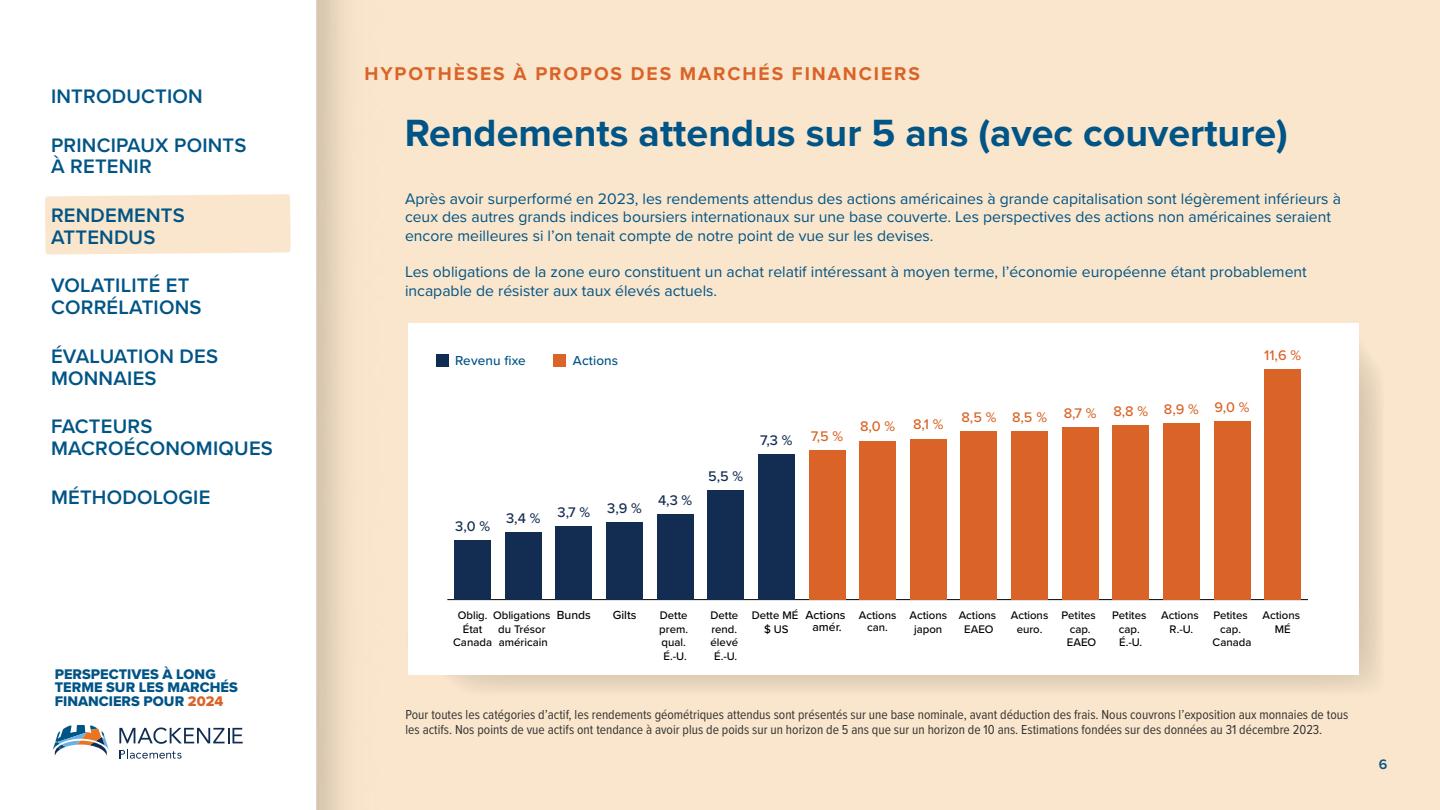
<style>
.page{position:relative;width:1440px;height:810px;background:#fff}
.page>*{position:absolute;margin:0;border:0;box-sizing:border-box;transform-origin:0 0}
.t1{font:700 39.38px "Proxima Nova";color:#005486}
.navigation{font:600 20.25px/21.8px "Proxima Nova";letter-spacing:.01em;color:#005486}
.t2{font:700 19.2px "Proxima Nova";letter-spacing:.1em;color:#da6327}
.Body-blue{font:15.75px/18.8px "Proxima Nova";color:#005486}
.t3{font:14.48px/13.5px "Proxima Nova Extrabld";color:#005486}
.t4{font:500 14.48px "Proxima Nova";color:#da6427}
.t5{font:500 14.48px "Proxima Nova";color:#132d52}
.t6{font:600 14.25px "Proxima Nova";color:#005486}
.Disclaimer{font:13.5px/15px "Proxima Nova Cond";color:#333}
.t7{font:500 13.5px "Proxima Nova";letter-spacing:.01em;color:#005486}
.t8{font:500 12.15px/12.1px "Proxima Nova";color:#000;text-align:center}
.t9{font:500 11.4px/13.6px "Proxima Nova";color:#000;text-align:center}
.s1{color:#da6327}
.s2{font-size:12.15px}
</style>
<div class="page">
<div style="left:316px;top:0;width:1124px;height:810px;background:#fae6cc"></div>
<svg style="left:53px;top:725px;width:56px;height:31px"></svg>
<svg style="left:119px;top:727px;width:124px;height:32px"></svg>
<svg style="left:408px;top:324px;width:971px;height:365px;fill:#e6d3bc"></svg>
<div style="left:408px;top:323px;width:950px;height:351px;background:#fff"></div>
<div style="left:45px;top:194px;width:246px;height:61px;background:#fae6cc"></div>
<hr style="left:447px;top:599px;width:861px;height:1px;background:#000">
<div style="left:454px;top:540px;width:37px;height:60px;background:#132d52"></div>
<div style="left:505px;top:532px;width:37px;height:68px;background:#132d52"></div>
<div style="left:556px;top:526px;width:36px;height:74px;background:#132d52"></div>
<div style="left:606px;top:522px;width:37px;height:78px;background:#132d52"></div>
<div style="left:657px;top:514px;width:36px;height:86px;background:#132d52"></div>
<div style="left:708px;top:490px;width:36px;height:110px;background:#132d52"></div>
<div style="left:758px;top:455px;width:37px;height:145px;background:#132d52"></div>
<div style="left:809px;top:451px;width:36px;height:149px;background:#da6427"></div>
<div style="left:859px;top:441px;width:37px;height:159px;background:#da6427"></div>
<div style="left:910px;top:439px;width:37px;height:161px;background:#da6427"></div>
<div style="left:961px;top:431px;width:36px;height:169px;background:#da6427"></div>
<div style="left:1011px;top:431px;width:37px;height:169px;background:#da6427"></div>
<div style="left:1062px;top:427px;width:36px;height:173px;background:#da6427"></div>
<div style="left:1113px;top:425px;width:36px;height:175px;background:#da6427"></div>
<div style="left:1163px;top:423px;width:37px;height:177px;background:#da6427"></div>
<div style="left:1214px;top:421px;width:36px;height:179px;background:#da6427"></div>
<div style="left:1264px;top:369px;width:37px;height:231px;background:#da6427"></div>
<div style="left:436px;top:354px;width:12px;height:13px;background:#0f2d52"></div>
<div style="left:553px;top:354px;width:13px;height:13px;background:#da6327"></div>
<p class="navigation" style="left:51px;top:85px;width:153px">INTRODUCTION</p>
<p class="navigation" style="left:51px;top:133px;width:197px">PRINCIPAUX POINTS<br>À RETENIR</p>
<p class="navigation" style="left:51px;top:204px;width:135px">RENDEMENTS<br>ATTENDUS</p>
<p class="navigation" style="left:51px;top:274px;width:152px">VOLATILITÉ ET<br>CORRÉLATIONS</p>
<p class="navigation" style="left:51px;top:345px;width:169px">ÉVALUATION DES<br>MONNAIES</p>
<p class="navigation" style="left:51px;top:415px;width:223px">FACTEURS<br>MACROÉCONOMIQUES</p>
<p class="navigation" style="left:51px;top:485px;width:161px">MÉTHODOLOGIE</p>
<p class="t3" style="left:55px;top:667px;width:185px">PERSPECTIVES À LONG<br>TERME SUR LES MARCHÉS<br>FINANCIERS POUR <span class="s1">2024</span></p>
<p class="t2" style="left:364px;top:60px;width:557px">HYPOTHÈSES À PROPOS DES MARCHÉS FINANCIERS</p>
<h2 class="t1" style="left:405px;top:103px;width:885px">Rendements attendus sur 5 ans (avec couverture)</h2>
<p class="Body-blue" style="left:405px;top:188px;width:937px">Après avoir surperformé en 2023, les rendements attendus des actions américaines à grande capitalisation sont légèrement inférieurs à ceux des autres grands indices boursiers internationaux sur une base couverte. Les perspectives des actions non américaines seraient encore meilleures si l’on tenait compte de notre point de vue sur les devises.</p>
<p class="Body-blue" style="left:405px;top:262px;width:903px">Les obligations de la zone euro constituent un achat relatif intéressant à moyen terme, l’économie européenne étant probablement incapable de résister aux taux élevés actuels.</p>
<p class="t7" style="left:455px;top:350px;width:72px">Revenu fixe</p>
<p class="t7" style="left:573px;top:350px;width:47px">Actions</p>
<p class="t5" style="left:455px;top:515px;width:36px">3,0 %</p>
<p class="t5" style="left:506px;top:501px;width:137px">3,4 % 3,7 % 3,9 %</p>
<p class="t5" style="left:658px;top:489px;width:36px">4,3 %</p>
<p class="t5" style="left:708px;top:466px;width:37px">5,5 %</p>
<p class="t5" style="left:760px;top:430px;width:34px">7,3 %</p>
<p class="t4" style="left:811px;top:426px;width:34px">7,5 %</p>
<p class="t4" style="left:860px;top:415px;width:85px">8,0 % 8,1 %</p>
<p class="t4" style="left:1264px;top:344px;width:38px">11,6 %</p>
<p class="t4" style="left:961px;top:401px;width:290px">8,5 % 8,5 % 8,7 % 8,8 % 8,9 % 9,0 %</p>
<p class="t9" style="left:493px;top:608px;width:99px">Obligations <span class="s2">Bunds</span></p>
<p class="t8" style="left:613px;top:608px;width:25px">Gilts</p>
<p class="t9" style="left:498px;top:622px;width:51px;text-align:left">du Trésor américain</p>
<p class="t9" style="left:453px;top:608px;width:40px">Oblig.<br>État<br>Canada</p>
<p class="t9" style="left:659px;top:608px;width:30px">Dette prem. qual.<br>É.-U.</p>
<p class="t9" style="left:710px;top:608px;width:29px">Dette rend. élevé<br>É.-U.</p>
<p class="t9" style="left:752px;top:608px;width:48px">Dette MÉ $ US</p>
<p class="t8" style="left:805px;top:608px;width:42px">Actions amér.</p>
<p class="t9" style="left:859px;top:609px;width:39px;line-height:12.1px">Actions can.</p>
<p class="t9" style="left:910px;top:608px;width:39px">Actions japon</p>
<p class="t9" style="left:959px;top:608px;width:39px">Actions<br>EAEO</p>
<p class="t9" style="left:1011px;top:608px;width:39px">Actions euro.</p>
<p class="t9" style="left:1062px;top:608px;width:36px">Petites cap.<br>EAEO</p>
<p class="t9" style="left:1112px;top:608px;width:36px">Petites cap.<br>É.-U.</p>
<p class="t9" style="left:1161px;top:608px;width:39px">Actions<br>R.-U.</p>
<p class="t9" style="left:1213px;top:608px;width:40px">Petites cap.<br>Canada</p>
<p class="t9" style="left:1262px;top:608px;width:39px">Actions<br>MÉ</p>
<p class="Disclaimer" style="left:405px;top:706px;width:944px">Pour toutes les catégories d’actif, les rendements géométriques attendus sont présentés sur une base nominale, avant déduction des frais. Nous couvrons l’exposition aux monnaies de tous les actifs. Nos points de vue actifs ont tendance à avoir plus de poids sur un horizon de 5 ans que sur un horizon de 10 ans. Estimations fondées sur des données au 31 décembre 2023.</p>
<p class="t6" style="left:1379px;top:753px;width:10px">6</p>
</div>
